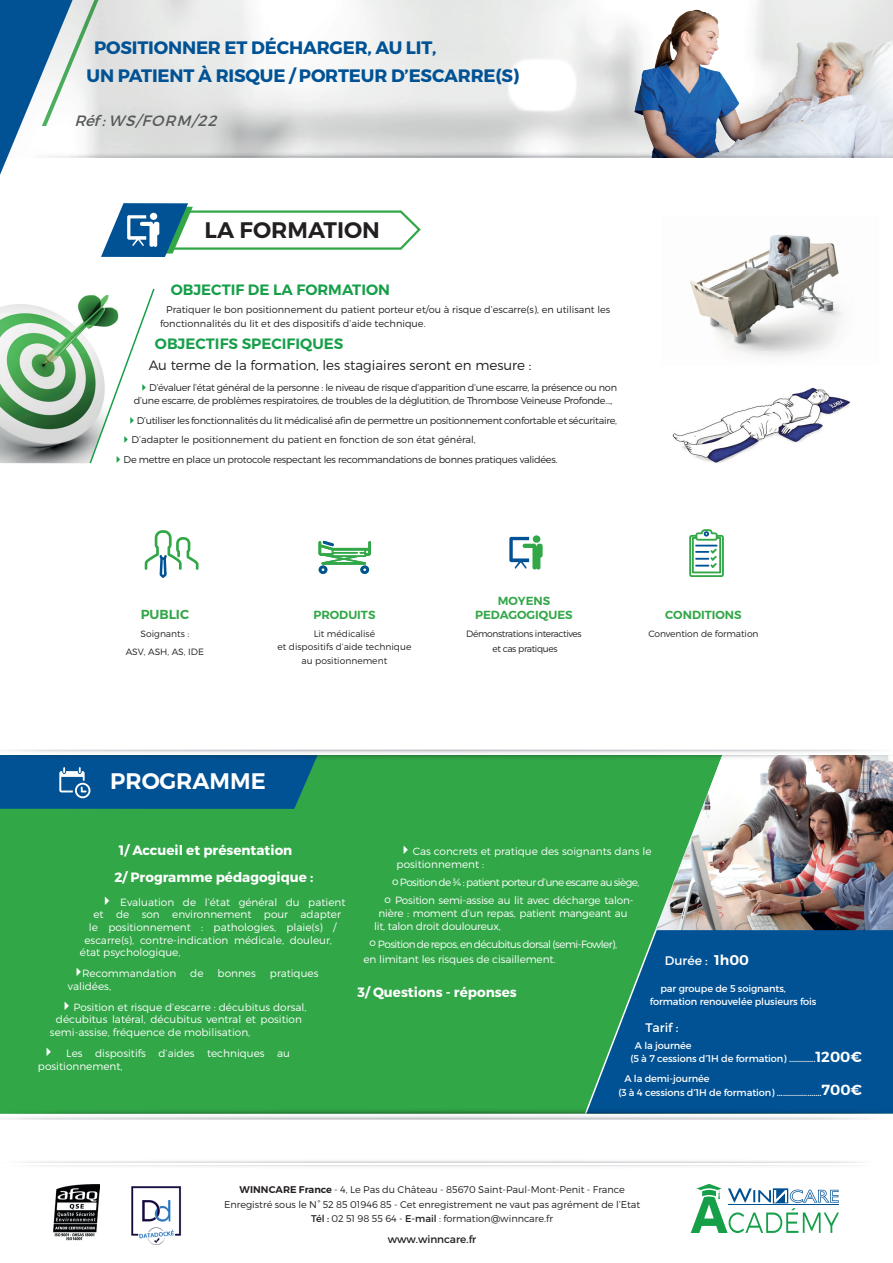
<style>
.page{position:relative;width:893px;height:1263px;background:#fff}
.page>*{position:absolute;margin:0;border:0;box-sizing:border-box;transform-origin:0 0}
.t1{font:600 22.5px "Montserrat";color:#231f20}
.t2{font:600 22.5px "Montserrat";color:#fff}
.t3{font:700 18px/28.5px "Montserrat";letter-spacing:-.01em;color:#005294}
.t4{font:600 15px "Montserrat";color:#169f49}
.t5{font:italic 15px "Montserrat";color:#57585a}
.t6{font:700 13.5px/27px "Montserrat";color:#fff}
.t7{font:300 13.5px "Montserrat";color:#231f20}
.t8{font:600 13.05px "Montserrat";color:#32a748}
.t9{font:12.45px "Montserrat";color:#fff}
.t10{font:600 11.7px/14.1px "Montserrat";color:#32a748;text-align:center}
.t11{font:300 10.5px/12.6px "Montserrat";color:#fff}
.t12{font:300 10.5px/18px "Montserrat";letter-spacing:-.055em;color:#fff}
.t13{font:300 10.5px/15px "Montserrat";letter-spacing:-.05em;color:#fff}
.t14{font:300 10.5px/12.6px "Montserrat";letter-spacing:-.02em;color:#fff}
.t15{font:10.5px "Montserrat";color:#231f20}
.t16{font:300 9.75px/15px "Montserrat";color:#231f20;text-align:center}
.t17{font:300 9.75px/13.5px "Montserrat";letter-spacing:-.03em;color:#231f20}
.t18{font:9.75px/13.5px "Montserrat";letter-spacing:-.01em;color:#fff}
.t19{font:300 9.15px/13.5px "Montserrat";letter-spacing:-.01em;color:#231f20;text-align:center}
.t20{font:300 9.15px/15px "Montserrat";letter-spacing:-.04em;color:#231f20;text-align:center}
.s1{font-family:"Arrows";font-weight:400;font-size:18px;color:#169f49}
.s2{font-family:"Arrows";font-weight:400;font-size:22.5px}
.s3{font-weight:600;font-size:14.1px}
.s4{font-weight:600;font-size:14.7px}
.s5{font-weight:600}
.s6{font-weight:400}
</style>
<div class="page">
<img style="left:53px;top:1184px;width:46px;height:57px">
<img style="left:131px;top:1186px;width:51px;height:59px">
<svg style="left:691px;top:1184px;width:148px;height:49px"></svg>
<svg style="left:509px;top:537px;width:34px;height:33px"></svg>
<div style="left:533px;top:535px;width:7px;height:8px;background:#32a748;border-radius:50%"></div>
<svg style="left:145px;top:530px;width:54px;height:48px"></svg>
<svg style="left:689px;top:529px;width:35px;height:48px"></svg>
<svg style="left:0;top:0;width:143px;height:175px"></svg>
<img style="left:0;top:295px;width:88px;height:168px">
<svg style="left:88px;top:288px;width:67px;height:176px"></svg>
<svg style="left:101px;top:203px;width:320px;height:54px"></svg>
<div style="left:150px;top:213px;width:7px;height:7px;background:#fff;border-radius:50%"></div>
<img style="left:628px;top:0;width:265px;height:144px">
<svg style="left:331px;top:144px;width:562px;height:8px"></svg>
<img style="left:35px;top:152px;width:858px;height:6px">
<div style="left:0;top:755px;width:893px;height:359px;background:#32a748"></div>
<div style="left:725px;top:930px;width:168px;height:170px;background:#005294"></div>
<svg style="left:590px;top:928px;width:135px;height:172px"></svg>
<img style="left:7px;top:1110px;width:272px;height:4px">
<img style="left:656px;top:755px;width:237px;height:175px">
<img style="left:594px;top:750px;width:296px;height:11px">
<svg style="left:0;top:750px;width:594px;height:59px"></svg>
<svg style="left:279px;top:1100px;width:614px;height:14px"></svg>
<img style="left:672px;top:387px;width:178px;height:76px">
<svg style="left:318px;top:541px;width:53px;height:33px"></svg>
<img style="left:690px;top:235px;width:153px;height:122px">
<h2 class="t3" style="left:87px;top:33px;width:434px;text-indent:8px">POSITIONNER ET DÉCHARGER, AU LIT,<br>UN PATIENT À RISQUE / PORTEUR D’ESCARRE(S)</h2>
<h3 class="t5" style="left:74px;top:111px;width:148px">Réf :WS/FORM/22</h3>
<h1 class="t1" style="left:205px;top:216px;width:177px">LA FORMATION</h1>
<h3 class="t4" style="left:171px;top:281px;width:221px">OBJECTIF DE LA FORMATION</h3>
<p class="t16" style="left:160px;top:303px;width:452px;line-height:13.5px;text-align:left;text-indent:6px">Pratiquer le bon positionnement du patient porteur et/ou à risque d’escarre(s), en utilisant les fonctionnalités du lit et des dispositifs d’aide technique.</p>
<h3 class="t4" style="left:155px;top:334px;width:190px">OBJECTIFS SPECIFIQUES</h3>
<p class="t7" style="left:149px;top:357px;width:384px">Au terme de la formation, les stagiaires seront en mesure :</p>
<p class="t17" style="left:134px;top:380px;width:485px;text-indent:7px"><span class="s1">Q</span> D’évaluer l’état général de la personne : le niveau de risque d’apparition d’une escarre, la présence ou non d’une escarre, de problèmes respiratoires, de troubles de la déglutition, de Thrombose Veineuse Profonde…,</p>
<p class="t17" style="left:129px;top:413px;width:489px"><span class="s1">Q</span> D’utiliser les fonctionnalités du lit médicalisé afin de permettre un positionnement confortable et sécuritaire,</p>
<p class="t16" style="left:123px;top:432px;width:354px"><span class="s1">Q</span> D’adapter le positionnement du patient en fonction de son état général,</p>
<p class="t17" style="left:116px;top:452px;width:443px"><span class="s1">Q</span> De mettre en place un protocole respectant les recommandations de bonnes pratiques validées.</p>
<p class="t8" style="left:141px;top:606px;width:50px">PUBLIC</p>
<p class="t19" style="left:126px;top:625px;width:80px;line-height:18px">Soignants :<br>ASV, ASH, AS, IDE</p>
<p class="t10" style="left:313px;top:608px;width:64px">PRODUITS</p>
<p class="t19" style="left:277px;top:627px;width:136px">Lit médicalisé<br>et dispositifs d’aide technique au positionnement</p>
<h1 class="t2" style="left:110px;top:767px;width:157px">PROGRAMME</h1>
<p class="t10" style="left:475px;top:594px;width:99px">MOYENS<br>PEDAGOGIQUES</p>
<p class="t20" style="left:466px;top:626px;width:117px">Démonstrations interactives et cas pratiques</p>
<p class="t10" style="left:665px;top:608px;width:78px">CONDITIONS</p>
<p class="t19" style="left:648px;top:627px;width:112px">Convention de formation</p>
<p class="t6" style="left:114px;top:837px;width:200px;text-indent:4px">1/ Accueil et présentation<br>2/ Programme pédagogique :</p>
<p class="t11" style="left:104px;top:895px;width:243px"><span class="s2">Q</span> Evaluation de l’état général du patient</p>
<p class="t11" style="left:93px;top:908px;width:249px">et de son environnement pour adapter</p>
<p class="t11" style="left:89px;top:921px;width:249px">le positionnement : pathologies, plaie(s) /</p>
<p class="t11" style="left:84px;top:933px;width:249px">escarre(s), contre-indication médicale, douleur,</p>
<p class="t11" style="left:80px;top:946px;width:102px">état psychologique,</p>
<p class="t11" style="left:75px;top:967px;width:102px"><span class="s2">Q</span>Recommandation</p>
<p class="t11" style="left:190px;top:967px;width:15px">de</p>
<p class="t11" style="left:218px;top:967px;width:40px">bonnes</p>
<p class="t11" style="left:270px;top:967px;width:50px">pratiques</p>
<p class="t11" style="left:63px;top:975px;width:245px;line-height:21px;text-indent:5px">validées,<br><span class="s2">Q</span> Position et risque d’escarre : décubitus dorsal,</p>
<p class="t11" style="left:50px;top:1013px;width:254px;text-indent:6px">décubitus latéral, décubitus ventral et position semi-assise, fréquence de mobilisation,</p>
<p class="t11" style="left:38px;top:1047px;width:253px;text-indent:7px"><span class="s2">Q</span> Les dispositifs d’aides techniques au positionnement,</p>
<p class="t11" style="left:397px;top:844px;width:257px;line-height:13.5px;text-indent:6px"><span class="s2">Q</span> Cas concrets et pratique des soignants dans le positionnement :</p>
<p class="t12" style="left:385px;top:873px;width:256px;text-indent:7px">o Position de ¾ : patient porteur d’une escarre au siège, o Position semi-assise au lit avec décharge talon-</p>
<p class="t14" style="left:374px;top:907px;width:255px;text-indent:5px">nière : moment d’un repas, patient mangeant au lit, talon droit douloureux,</p>
<p class="t13" style="left:364px;top:936px;width:255px;text-indent:6px">o Position de repos, en décubitus dorsal (semi-Fowler), en limitant les risques de cisaillement.</p>
<p class="t6" style="left:358px;top:979px;width:161px">3/ Questions - réponses</p>
<p class="t9" style="left:665px;top:953px;width:86px">Durée : <span class="s3">1h00</span></p>
<p class="t18" style="left:650px;top:981px;width:168px;text-indent:11px">par groupe de 5 soignants, formation renouvelée plusieurs fois</p>
<p class="t9" style="left:645px;top:1020px;width:34px">Tarif :</p>
<p class="t18" style="left:630px;top:1039px;width:233px;text-indent:5px">A la journée<br>(5 à 7 cessions d’1H de formation) .............<span class="s4">1200€</span></p>
<p class="t18" style="left:618px;top:1072px;width:245px;text-indent:6px">A la demi-journée<br>(3 à 4 cessions d’1H de formation) ......................<span class="s4">700€</span></p>
<p class="t16" style="left:224px;top:1182px;width:418px"><span class="s5">WINNCARE France</span> - 4, Le Pas du Château - 85670 Saint-Paul-Mont-Penit - France<br>Enregistré sous le N° 52 85 01946 85 - Cet enregistrement ne vaut pas agrément de l’Etat</p>
<p class="t16" style="left:311px;top:1210px;width:243px"><span class="s6">Tél :</span> 02 51 98 55 64 - <span class="s6">E-mail</span> : formation@winncare.fr</p>
<p class="t15" style="left:388px;top:1232px;width:90px">www.winncare.fr</p>
</div>
